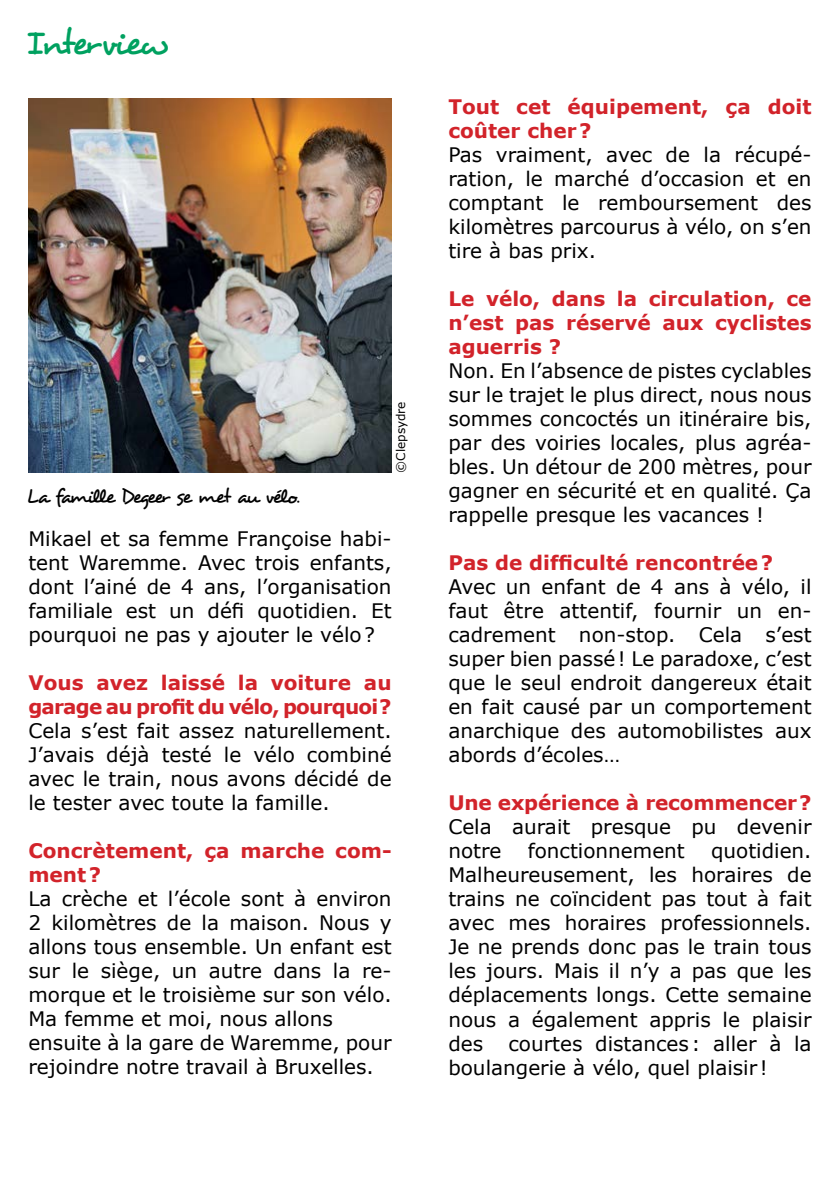
<style>
.page{position:relative;width:840px;height:1191px;background:#fff}
.page>*{position:absolute;margin:0;border:0;box-sizing:border-box;transform-origin:0 0}
.t1{font:36px "Desyrel";letter-spacing:-.075em;color:#00a160}
.t2{font:20px/24px "Verdana";color:#000;text-align:justify}
.t3{font:700 20px/24px "Verdana";color:#d2232a}
.t4{font:700 20px/24px "Verdana";letter-spacing:-.04em;color:#d2232a}
.t5{font:20px "Desyrel";letter-spacing:-.095em;color:#000}
.t6{font:12px "Verdana";color:#000}
</style>
<div class="page">
<img style="left:28px;top:99px;width:363px;height:374px">
<h1 class="t1" style="left:26px;top:21px;width:144px">Interview</h1>
<p class="t5" style="left:26px;top:483px;width:274px">La famille Degeer se met au vélo.</p>
<p class="t6" style="left:392px;top:473px;width:73px;rotate:-90deg">©Clepsydre</p>
<p class="t2" style="left:28px;top:527px;width:364px">Mikael et sa femme Françoise habi&shy;tent Waremme. Avec trois enfants, dont l’ainé de 4 ans, l’organisation familiale est un défi quotidien. Et pourquoi ne pas y ajouter le vélo?</p>
<p class="t4" style="left:28px;top:670px;width:364px">Vous avez laissé la voiture au garage au profit du vélo, pourquoi?</p>
<p class="t2" style="left:28px;top:719px;width:364px">Cela s’est fait assez naturellement.<br>J’avais déjà testé le vélo combiné avec le train, nous avons décidé de le tester avec toute la famille.</p>
<p class="t3" style="left:28px;top:838px;width:364px">Concrètement, ça marche com&shy;ment?</p>
<p class="t2" style="left:28px;top:887px;width:364px;text-align:left">La crèche et l’école sont à environ 2 kilomètres de la maison. Nous y allons tous ensemble. Un enfant est sur le siège, un autre dans la re&shy;morque et le troisième sur son vélo.<br>Ma femme et moi, nous allons ensuite à la gare de Waremme, pour rejoindre notre travail à Bruxelles.</p>
<p class="t3" style="left:448px;top:94px;width:364px">Tout cet équipement, ça doit coûter cher?</p>
<p class="t2" style="left:448px;top:143px;width:364px">Pas vraiment, avec de la récupé&shy;ration, le marché d’occasion et en comptant le remboursement des kilomètres parcourus à vélo, on s’en tire à bas prix.</p>
<p class="t3" style="left:448px;top:286px;width:364px;text-align:justify">Le vélo, dans la circulation, ce n’est pas réservé aux cyclistes aguerris ?</p>
<p class="t2" style="left:448px;top:359px;width:364px">Non. En l’absence de pistes cyclables sur le trajet le plus direct, nous nous sommes concoctés un itinéraire bis, par des voiries locales, plus agréa&shy;bles. Un détour de 200 mètres, pour gagner en sécurité et en qualité. Ça rappelle presque les vacances !</p>
<p class="t3" style="left:448px;top:550px;width:326px">Pas de difficulté rencontrée?</p>
<p class="t2" style="left:448px;top:575px;width:364px">Avec un enfant de 4 ans à vélo, il faut être attentif, fournir un en&shy;cadrement non-stop. Cela s’est super bien passé! Le paradoxe, c’est que le seul endroit dangereux était en fait causé par un comportement anarchique des automobilistes aux abords d’écoles…</p>
<p class="t3" style="left:448px;top:790px;width:364px">Une expérience à recommencer?</p>
<p class="t2" style="left:448px;top:815px;width:364px">Cela aurait presque pu devenir notre</p>
<p class="t2" style="left:527px;top:839px;width:158px">fonctionnement</p>
<p class="t2" style="left:448px;top:839px;width:364px;text-indent:262px">quotidien.<br>Malheureusement, les horaires de trains ne coïncident pas tout à fait avec mes horaires professionnels.<br>Je ne prends donc pas le train tous les jours. Mais il n’y a pas que les déplacements longs. Cette semaine nous a également appris le plaisir des</p>
<p class="t2" style="left:448px;top:1031px;width:364px;text-indent:60px">courtes distances: aller à la boulangerie à vélo, quel plaisir !</p>
</div>
